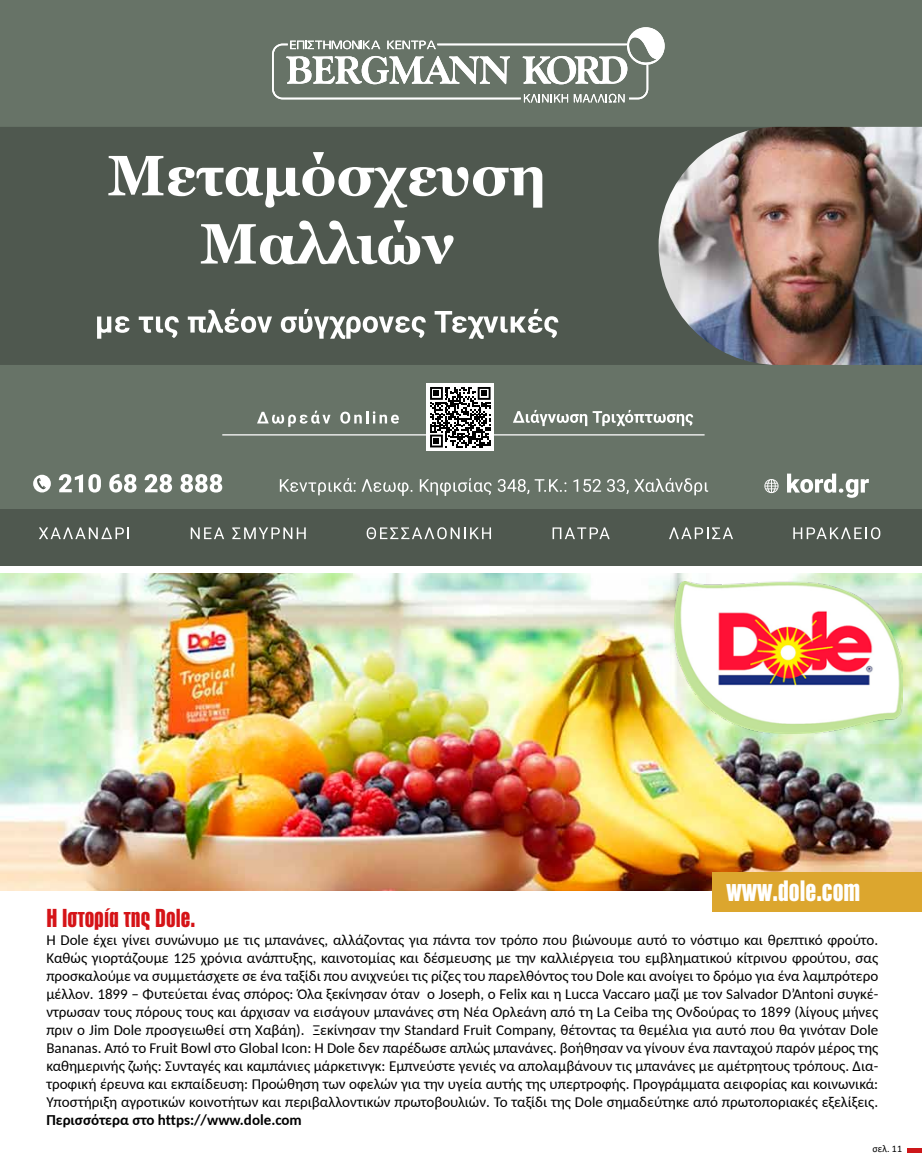
<style>
.page{position:relative;width:922px;height:1170px;background:#fff}
.page>*{position:absolute;margin:0;border:0;box-sizing:border-box;transform-origin:0 0}
.t1{font:800 27.5px "PF Fusion Sans";color:#fff}
.t2{font:800 24.25px "PF Fusion Sans";color:#d51317}
.t3{font:15px/18px "Carlito";color:#000;text-align:justify}
.t4{font:700 15px "Carlito";color:#000}
.t5{font:10px "Calibri";color:#000}
</style>
<div class="page">
<svg style="left:907px;top:1148px;width:14px;height:3px"></svg>
<img style="left:0;top:573px;width:921px;height:317px">
<img style="left:674px;top:581px;width:227px;height:152px">
<div style="left:712px;top:871px;width:209px;height:40px;background:#dca62e"></div>
<div style="left:0;top:0;width:921px;height:565px;background:#677367"></div>
<hr style="left:222px;top:434px;width:482px;height:1px;background:#fff">
<div style="left:0;top:127px;width:658px;height:238px;background:#4f584f"></div>
<svg style="left:272px;top:27px;width:392px;height:75px"></svg>
<svg style="left:280px;top:478px;width:75px;height:17px"></svg>
<svg style="left:361px;top:479px;width:51px;height:17px"></svg>
<svg style="left:419px;top:478px;width:72px;height:18px"></svg>
<svg style="left:497px;top:479px;width:69px;height:15px"></svg>
<svg style="left:573px;top:479px;width:55px;height:15px"></svg>
<svg style="left:634px;top:478px;width:74px;height:17px"></svg>
<div style="left:0;top:509px;width:921px;height:56px;background:#4f584f"></div>
<svg style="left:39px;top:527px;width:90px;height:12px"></svg>
<svg style="left:191px;top:527px;width:33px;height:12px"></svg>
<svg style="left:232px;top:527px;width:74px;height:12px"></svg>
<svg style="left:366px;top:527px;width:125px;height:12px"></svg>
<svg style="left:552px;top:527px;width:57px;height:12px"></svg>
<svg style="left:669px;top:527px;width:63px;height:12px"></svg>
<svg style="left:793px;top:527px;width:87px;height:12px"></svg>
<svg style="left:59px;top:474px;width:42px;height:18px"></svg>
<svg style="left:109px;top:474px;width:27px;height:18px"></svg>
<svg style="left:144px;top:474px;width:28px;height:18px"></svg>
<svg style="left:180px;top:474px;width:42px;height:18px"></svg>
<div style="left:33px;top:474px;width:18px;height:18px;background:#fff;border-radius:50%"></div>
<svg style="left:37px;top:478px;width:9px;height:11px"></svg>
<svg style="left:787px;top:473px;width:81px;height:25px"></svg>
<div style="left:426px;top:383px;width:68px;height:68px;background:#fff"></div>
<svg style="left:430px;top:387px;width:60px;height:60px"></svg>
<svg style="left:257px;top:410px;width:73px;height:17px"></svg>
<svg style="left:340px;top:411px;width:59px;height:12px"></svg>
<svg style="left:513px;top:410px;width:180px;height:16px"></svg>
<svg style="left:764px;top:479px;width:14px;height:14px"></svg>
<svg style="left:108px;top:152px;width:434px;height:56px;background:#808780"></svg>
<svg style="left:201px;top:220px;width:252px;height:44px;background:#8e948e"></svg>
<svg style="left:97px;top:316px;width:32px;height:22px"></svg>
<svg style="left:139px;top:316px;width:40px;height:22px"></svg>
<svg style="left:188px;top:309px;width:84px;height:24px;background:#919791"></svg>
<svg style="left:281px;top:309px;width:144px;height:30px;background:#868c86"></svg>
<svg style="left:434px;top:309px;width:124px;height:30px;background:#838983"></svg>
<img style="left:658px;top:127px;width:263px;height:238px">
<h1 class="t1" style="left:726px;top:875px;width:135px">www.dole.com</h1>
<h2 class="t2" style="left:46px;top:903px;width:150px">H Ιστορία της Dole.</h2>
<p class="t3" style="left:46px;top:930px;width:833px">Η Dole έχει γίνει συνώνυμο με τις μπανάνες, αλλάζοντας για πάντα τον τρόπο που βιώνουμε αυτό το νόστιμο και θρεπτικό φρούτο.<br>Καθώς γιορτάζουμε 125 χρόνια ανάπτυξης, καινοτομίας και δέσμευσης με την καλλιέργεια του εμβληματικού κίτρινου φρούτου, σας προσκαλούμε να συμμετάσχετε σε ένα ταξίδι που ανιχνεύει τις ρίζες του παρελθόντος του Dole και ανοίγει το δρόμο για ένα λαμπρότερο μέλλον. 1899 – Φυτεύεται ένας σπόρος: Όλα ξεκίνησαν όταν ο Joseph, ο Felix και η Lucca Vaccaro μαζί με τον Salvador D’Antoni συγκέ&shy;ντρωσαν τους πόρους τους και άρχισαν να εισάγουν μπανάνες στη Νέα Ορλεάνη από τη La Ceiba της Ονδούρας το 1899 (λίγους μήνες πριν ο Jim Dole προσγειωθεί στη Χαβάη). Ξεκίνησαν την Standard Fruit Company, θέτοντας τα θεμέλια για αυτό που θα γινόταν Dole Bananas. Από το Fruit Bowl στο Global Icon: Η Dole δεν παρέδωσε απλώς μπανάνες. βοήθησαν να γίνουν ένα πανταχού παρόν μέρος της καθημερινής ζωής: Συνταγές και καμπάνιες μάρκετινγκ: Εμπνεύστε γενιές να απολαμβάνουν τις μπανάνες με αμέτρητους τρόπους. Δια&shy;τροφική έρευνα και εκπαίδευση: Προώθηση των οφελών για την υγεία αυτής της υπερτροφής. Προγράμματα αειφορίας και κοινωνικά:<br>Υποστήριξη αγροτικών κοινοτήτων και περιβαλλοντικών πρωτοβουλιών. Το ταξίδι της Dole σημαδεύτηκε από πρωτοποριακές εξελίξεις.</p>
<p class="t4" style="left:46px;top:1109px;width:257px">Περισσότερα στο https://www.dole.com</p>
<p class="t5" style="left:872px;top:1141px;width:31px">σελ. 11</p>
</div>
